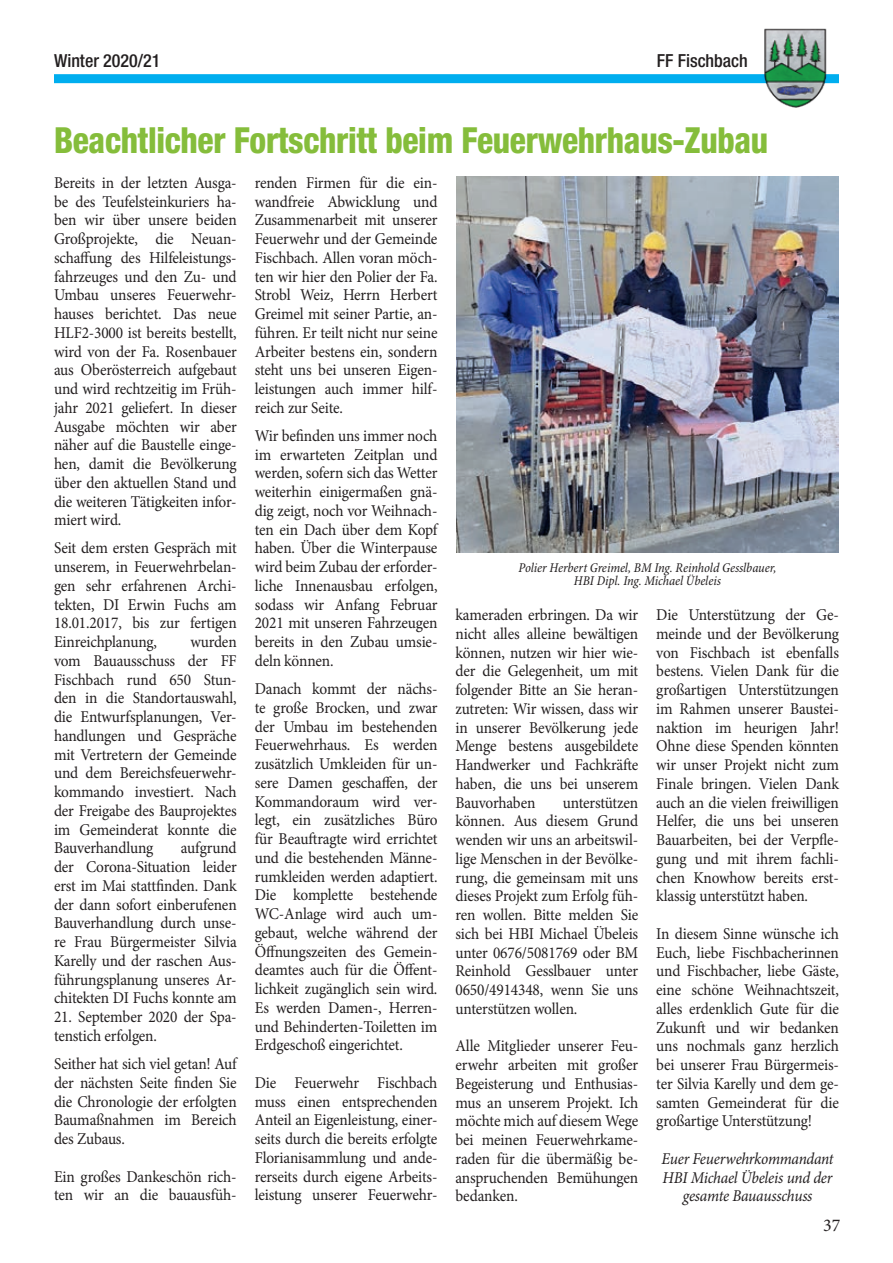
<style>
.page{position:relative;width:893px;height:1263px;background:#fff}
.page>*{position:absolute;margin:0;border:0;box-sizing:border-box;transform-origin:0 0}
.t1{font:800 condensed 36px "Helvetica Neue LT Std";letter-spacing:-.01em;color:#85bd3b;scale:.93 1}
.t2{font:500 condensed 18px "Helvetica Neue LT Std";color:#231f20}
.t3{font:18px "Minion Pro";color:#231f20}
.t4{font:16.5px/18.8px "Minion Pro";letter-spacing:-.01em;color:#231f20;text-align:justify;scale:.93 1}
.t5{font:italic 16.5px/18.8px "Minion Pro";letter-spacing:-.015em;color:#231f20;text-align:center;scale:.93 1}
.t6{font:italic condensed 13.5px/13.5px "Minion Pro";letter-spacing:-.005em;color:#231f20;text-align:center}
</style>
<div class="page">
<div style="left:54px;top:74px;width:785px;height:9px;background:#00aeef"></div>
<img style="left:763px;top:28px;width:65px;height:80px">
<img style="left:456px;top:176px;width:383px;height:377px">
<p class="t2" style="left:54px;top:50px;width:108px">Winter 2020/21</p>
<p class="t2" style="left:657px;top:50px;width:93px">FF Fischbach</p>
<h1 class="t1" style="left:54px;top:118px;width:769px">Beachtlicher Fortschritt beim Feuerwehrhaus-Zubau</h1>
<p class="t4" style="left:54px;top:173px;width:198px">Bereits in der letzten Ausga&shy;be des Teufelsteinkuriers ha&shy;ben wir über unsere beiden Großprojekte, die Neuan&shy;schaffung des Hilfeleistungs&shy;fahrzeuges und den Zu- und Umbau unseres Feuerwehr&shy;hauses berichtet. Das neue HLF2-3000 ist bereits bestellt, wird von der Fa. Rosenbauer aus Oberösterreich aufgebaut und wird rechtzeitig im Früh&shy;jahr 2021 geliefert. In dieser Ausgabe möchten wir aber näher auf die Baustelle einge&shy;hen, damit die Bevölkerung über den aktuellen Stand und die weiteren Tätigkeiten infor&shy;miert wird.</p>
<p class="t4" style="left:54px;top:539px;width:198px">Seit dem ersten Gespräch mit unserem, in Feuerwehrbelan&shy;gen sehr erfahrenen Archi&shy;tekten, DI Erwin Fuchs am 18.01.2017, bis zur fertigen Einreichplanung,</p>
<p class="t4" style="left:54px;top:633px;width:198px;text-indent:136px">wurden vom Bauausschuss der FF Fischbach rund 650 Stun&shy;den in die Standortauswahl, die Entwurfsplanungen, Ver&shy;handlungen und Gespräche mit Vertretern der Gemeinde und dem Bereichsfeuerwehr&shy;kommando investiert. Nach der Freigabe des Bauprojektes im Gemeinderat konnte die Bauverhandlung</p>
<p class="t4" style="left:54px;top:839px;width:198px;text-indent:127px">aufgrund der Corona-Situation leider erst im Mai stattfinden. Dank der dann sofort einberufenen Bauverhandlung durch unse&shy;re Frau Bürgermeister Silvia Karelly und der raschen Aus&shy;führungsplanung unseres Ar&shy;chitekten DI Fuchs konnte am</p>
<p class="t4" style="left:54px;top:1008px;width:198px">21. September 2020 der Spa&shy;tenstich erfolgen.</p>
<p class="t4" style="left:54px;top:1054px;width:198px">Seither hat sich viel getan! Auf der nächsten Seite finden Sie die Chronologie der erfolgten Baumaßnahmen im Bereich des Zubaus.</p>
<p class="t4" style="left:54px;top:1167px;width:198px">Ein großes Dankeschön rich&shy;ten wir an die bauausfüh-</p>
<p class="t4" style="left:255px;top:173px;width:198px">renden Firmen für die ein&shy;wandfreie Abwicklung und Zusammenarbeit mit unserer Feuerwehr und der Gemeinde Fischbach. Allen voran möch&shy;ten wir hier den Polier der Fa.<br>Strobl Weiz, Herrn Herbert Greimel mit seiner Partie, an&shy;führen. Er teilt nicht nur seine Arbeiter bestens ein, sondern steht uns bei unseren Eigen&shy;leistungen auch immer hilf&shy;reich zur Seite.</p>
<p class="t4" style="left:255px;top:426px;width:198px">Wir befinden uns immer noch im erwarteten Zeitplan und werden, sofern sich das Wetter weiterhin einigermaßen gnä&shy;dig zeigt, noch vor Weihnach&shy;ten ein Dach über dem Kopf haben. Über die Winterpause wird beim Zubau der erforder&shy;liche Innenausbau erfolgen, sodass wir Anfang Februar 2021 mit unseren Fahrzeugen bereits in den Zubau umsie&shy;deln können.</p>
<p class="t4" style="left:255px;top:679px;width:198px">Danach kommt der nächs&shy;te große Brocken, und zwar der Umbau im bestehenden Feuerwehrhaus. Es werden zusätzlich Umkleiden für un&shy;sere Damen geschaffen, der Kommandoraum wird ver&shy;legt, ein zusätzliches Büro für Beauftragte wird errichtet und die bestehenden Männe&shy;rumkleiden werden adaptiert.<br>Die komplette bestehende WC-Anlage wird auch um&shy;gebaut, welche während der Öffnungszeiten des Gemein&shy;deamtes auch für die Öffent&shy;lichkeit zugänglich sein wird.<br>Es werden Damen-, Herren&shy;und Behinderten-Toiletten im Erdgeschoß eingerichtet.</p>
<p class="t4" style="left:255px;top:1073px;width:198px">Die Feuerwehr Fischbach muss einen entsprechenden Anteil an Eigenleistung, einer&shy;seits durch die bereits erfolgte Florianisammlung und ande&shy;rerseits durch eigene Arbeits&shy;leistung unserer Feuerwehr-</p>
<p class="t6" style="left:519px;top:561px;width:259px">Polier Herbert Greimel, BM Ing. Reinhold Gesslbauer,<br>HBI Dipl. Ing. Michael Übeleis</p>
<p class="t4" style="left:455px;top:605px;width:198px">kameraden erbringen. Da wir nicht alles alleine bewältigen können, nutzen wir hier wie&shy;der die Gelegenheit, um mit folgender Bitte an Sie heran&shy;zutreten: Wir wissen, dass wir in unserer Bevölkerung jede Menge bestens ausgebildete Handwerker und Fachkräfte haben, die uns bei unserem Bauvorhaben</p>
<p class="t4" style="left:455px;top:793px;width:198px;text-indent:107px">unterstützen können. Aus diesem Grund wenden wir uns an arbeitswil&shy;lige Menschen in der Bevölke&shy;rung, die gemeinsam mit uns dieses Projekt zum Erfolg füh&shy;ren wollen. Bitte melden Sie sich bei HBI Michael Übeleis unter 0676/5081769 oder BM Reinhold Gesslbauer unter 0650/4914348, wenn Sie uns unterstützen wollen.</p>
<p class="t4" style="left:455px;top:1037px;width:198px">Alle Mitglieder unserer Feu&shy;erwehr arbeiten mit großer Begeisterung und Enthusias&shy;mus an unserem Projekt. Ich möchte mich auf diesem Wege bei meinen Feuerwehrkame&shy;raden für die übermäßig be&shy;anspruchenden Bemühungen bedanken.</p>
<p class="t4" style="left:656px;top:605px;width:198px">Die Unterstützung der Ge&shy;meinde und der Bevölkerung von Fischbach ist ebenfalls bestens. Vielen Dank für die großartigen Unterstützungen im Rahmen unserer Baustei&shy;naktion im heurigen Jahr!<br>Ohne diese Spenden könnten wir unser Projekt nicht zum Finale bringen. Vielen Dank auch an die vielen freiwilligen Helfer, die uns bei unseren Bauarbeiten, bei der Verpfle&shy;gung und mit ihrem fachli&shy;chen Knowhow bereits erst&shy;klassig unterstützt haben.</p>
<p class="t4" style="left:656px;top:924px;width:198px">In diesem Sinne wünsche ich Euch, liebe Fischbacherinnen und Fischbacher, liebe Gäste, eine schöne Weihnachtszeit, alles erdenklich Gute für die Zukunft und wir bedanken uns nochmals ganz herzlich bei unserer Frau Bürgermeis&shy;ter Silvia Karelly und dem ge&shy;samten Gemeinderat für die großartige Unterstützung!</p>
<p class="t5" style="left:661px;top:1149px;width:187px">Euer Feuerwehrkommandant<br>HBI Michael Übeleis und der gesamte Bauausschuss</p>
<p class="t3" style="left:823px;top:1213px;width:19px">37</p>
</div>
